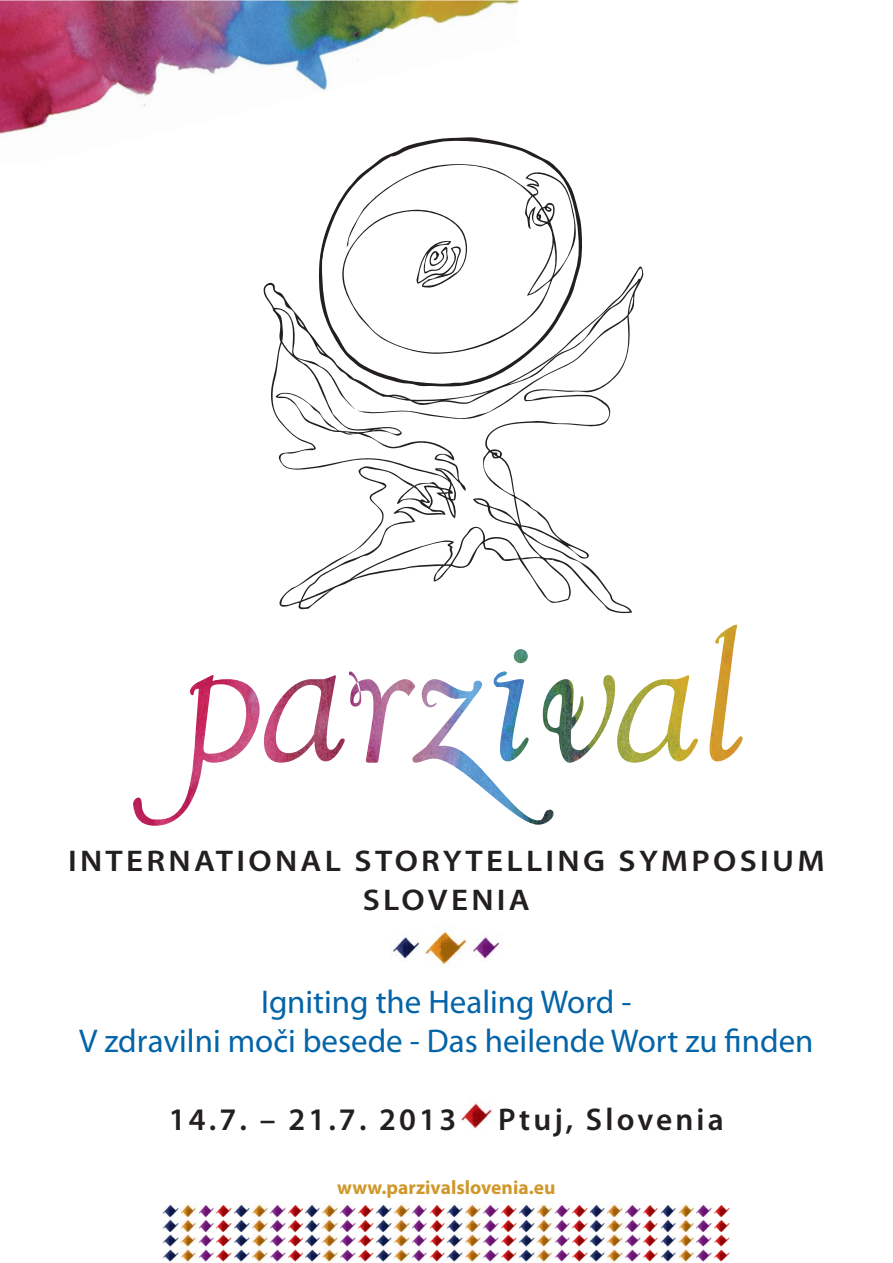
<style>
.page{position:relative;width:893px;height:1263px;background:#fff}
.page>*{position:absolute;margin:0;border:0;box-sizing:border-box;transform-origin:0 0}
.t1{font:33px/39px "Myriad Pro";color:#0464a8;text-align:center}
.t2{font:600 31.5px "Myriad Pro";letter-spacing:.1em;color:#231f20}
.t3{font:600 30px/39px "Myriad Pro";letter-spacing:.1em;color:#231f20;text-align:center;scale:1.1 1}
.t4{font:700 19.5px "Myriad Pro";color:#cf982b}
</style>
<div class="page">
<img style="left:133px;top:625px;width:609px;height:201px">
<img style="left:460px;top:1103px;width:32px;height:26px">
<img style="left:423px;top:931px;width:44px;height:34px">
<img style="left:473px;top:934px;width:27px;height:25px">
<img style="left:391px;top:937px;width:29px;height:23px">
<img style="left:0;top:0;width:518px;height:135px">
<img style="left:305px;top:1203px;width:140px;height:44px">
<img style="left:162px;top:1203px;width:141px;height:44px">
<img style="left:162px;top:1248px;width:283px;height:15px">
<svg style="left:303px;top:1248px;width:2px;height:15px"></svg>
<img style="left:446px;top:1203px;width:284px;height:60px">
<svg style="left:588px;top:1203px;width:1px;height:60px"></svg>
<svg style="left:319px;top:137px;width:263px;height:126px"></svg>
<svg style="left:263px;top:263px;width:381px;height:351px"></svg>
<svg style="left:342px;top:162px;width:234px;height:192px"></svg>
<p class="t3" style="left:68px;top:841px;width:689px">INTERNATIONAL STORYTELLING SYMPOSIUM<br>SLOVENIA</p>
<p class="t1" style="left:79px;top:985px;width:736px">Igniting the Healing Word -<br>V zdravilni moči besede - Das heilende Wort zu finden</p>
<p class="t2" style="left:169px;top:1101px;width:289px">14.7. – 21.7. 2013</p>
<p class="t2" style="left:498px;top:1101px;width:227px">Ptuj, Slovenia</p>
<p class="t4" style="left:337px;top:1180px;width:220px">www.parzivalslovenia.eu</p>
</div>
